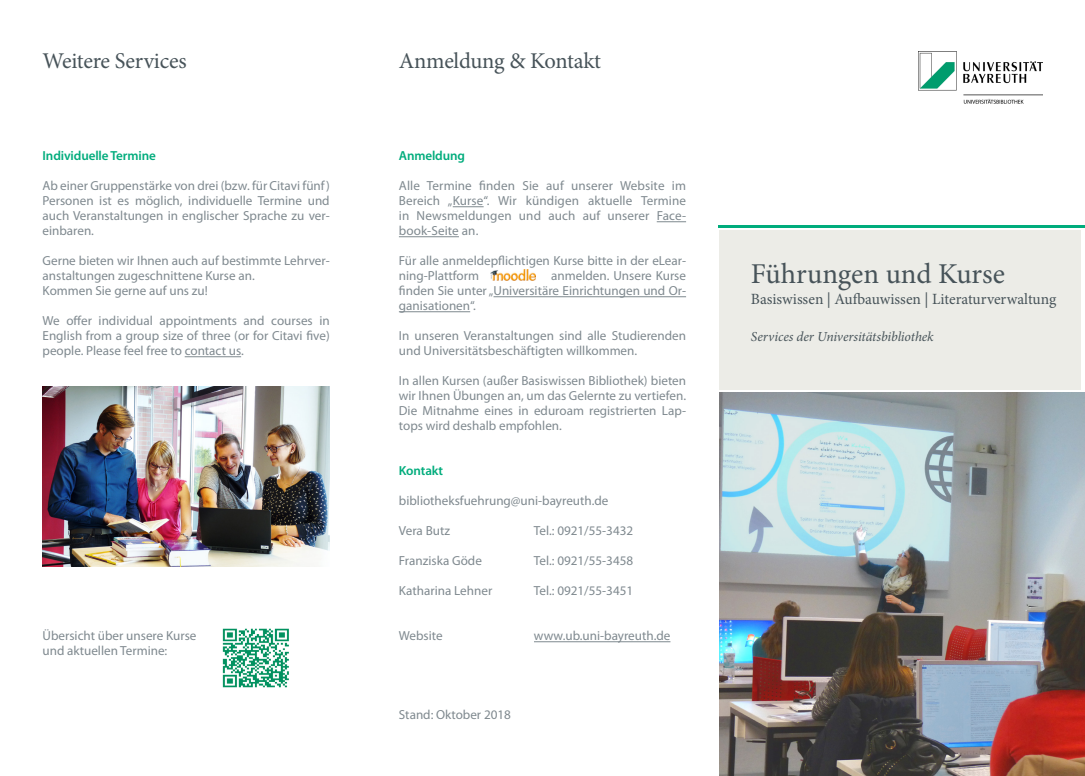
<style>
.page{position:relative;width:1085px;height:776px;background:#fff}
.page>*{position:absolute;margin:0;border:0;box-sizing:border-box;transform-origin:0 0}
.t1{font:28.75px "Minion Pro";color:#475359}
.t2{font:22.5px "Minion Pro";letter-spacing:-.01em;color:#475359}
.t3{font:15.62px "Minion Pro";color:#475359}
.t4{font:italic 13.75px "Minion Pro";letter-spacing:-.01em;color:#475359}
.t5{font:13.12px/15px "Myriad Pro";color:#7f898f;text-align:justify}
.t6{font:600 13.12px "Myriad Pro";letter-spacing:-.01em;color:#00ac7c}
</style>
<div class="page">
<hr style="left:718px;top:225px;width:366px;height:3px;background:#00ac7c">
<hr style="left:185px;top:356px;width:56px;height:1px;background:#7f898f">
<div style="left:718px;top:230px;width:362px;height:160px;background:#ecece7"></div>
<hr style="left:452px;top:206px;width:31px;height:1px;background:#7f898f">
<hr style="left:656px;top:221px;width:30px;height:1px;background:#7f898f">
<hr style="left:399px;top:236px;width:60px;height:1px;background:#7f898f">
<hr style="left:493px;top:296px;width:193px;height:1px;background:#7f898f">
<hr style="left:399px;top:311px;width:71px;height:1px;background:#7f898f">
<hr style="left:534px;top:641px;width:136px;height:1px;background:#7f898f">
<img style="left:918px;top:51px;width:124px;height:53px">
<img style="left:719px;top:392px;width:365px;height:384px">
<img style="left:490px;top:270px;width:45px;height:10px">
<img style="left:43px;top:386px;width:287px;height:181px">
<img style="left:222px;top:628px;width:67px;height:60px">
<p class="t2" style="left:43px;top:45px;width:146px">Weitere Services</p>
<p class="t6" style="left:43px;top:148px;width:115px">Individuelle Termine</p>
<p class="t5" style="left:43px;top:178px;width:289px">Ab einer Gruppenstärke von drei (bzw. für Citavi fünf)<br>Personen ist es möglich, individuelle Termine und auch Veranstaltungen in englischer Sprache zu ver&shy;einbaren.</p>
<p class="t5" style="left:43px;top:253px;width:289px">Gerne bieten wir Ihnen auch auf bestimmte Lehrver&shy;anstaltungen zugeschnittene Kurse an.</p>
<p class="t5" style="left:43px;top:283px;width:167px">Kommen Sie gerne auf uns zu!</p>
<p class="t5" style="left:43px;top:313px;width:289px">We offer individual appointments and courses in English from a group size of three (or for Citavi five) people. Please feel free to contact us.</p>
<p class="t5" style="left:43px;top:628px;width:155px">Übersicht über unsere Kurse</p>
<p class="t5" style="left:43px;top:643px;width:126px">und aktuellen Termine:</p>
<p class="t2" style="left:399px;top:45px;width:204px">Anmeldung &amp; Kontakt</p>
<p class="t6" style="left:399px;top:148px;width:68px">Anmeldung</p>
<p class="t5" style="left:399px;top:178px;width:289px">Alle Termine finden Sie auf unserer Website im Bereich „Kurse“. Wir kündigen aktuelle Termine in Newsmeldungen und auch auf unserer Face&shy;book-Seite an.</p>
<p class="t5" style="left:399px;top:253px;width:289px">Für alle anmeldepflichtigen Kurse bitte in der eLear&shy;ning-Plattform</p>
<p class="t5" style="left:399px;top:268px;width:289px;text-indent:152px">anmelden. Unsere Kurse finden Sie unter „Universitäre Einrichtungen und Or&shy;ganisationen“.</p>
<p class="t5" style="left:399px;top:328px;width:289px">In unseren Veranstaltungen sind alle Studierenden und Universitätsbeschäftigten willkommen.</p>
<p class="t5" style="left:399px;top:373px;width:289px">In allen Kursen (außer Basiswissen Bibliothek) bieten wir Ihnen Übungen an, um das Gelernte zu vertiefen.<br>Die Mitnahme eines in eduroam registrierten Lap&shy;tops wird deshalb empfohlen.</p>
<p class="t6" style="left:399px;top:463px;width:46px">Kontakt</p>
<p class="t5" style="left:399px;top:493px;width:211px">bibliotheksfuehrung@uni-bayreuth.de</p>
<p class="t5" style="left:399px;top:523px;width:53px">Vera Butz</p>
<p class="t5" style="left:534px;top:523px;width:101px">Tel.: 0921/55-3432</p>
<p class="t5" style="left:399px;top:553px;width:85px">Franziska Göde</p>
<p class="t5" style="left:534px;top:553px;width:101px">Tel.: 0921/55-3458</p>
<p class="t5" style="left:399px;top:583px;width:95px">Katharina Lehner</p>
<p class="t5" style="left:534px;top:583px;width:101px">Tel.: 0921/55-3451</p>
<p class="t5" style="left:399px;top:628px;width:45px">Website</p>
<p class="t5" style="left:534px;top:628px;width:138px">www.ub.uni-bayreuth.de</p>
<p class="t5" style="left:399px;top:706px;width:114px">Stand: Oktober 2018</p>
<p class="t1" style="left:750px;top:254px;width:256px">Führungen und Kurse</p>
<p class="t3" style="left:750px;top:288px;width:307px">Basiswissen | Aufbauwissen | Literaturverwaltung</p>
<p class="t4" style="left:750px;top:327px;width:184px">Services der Universitätsbibliothek</p>
</div>
